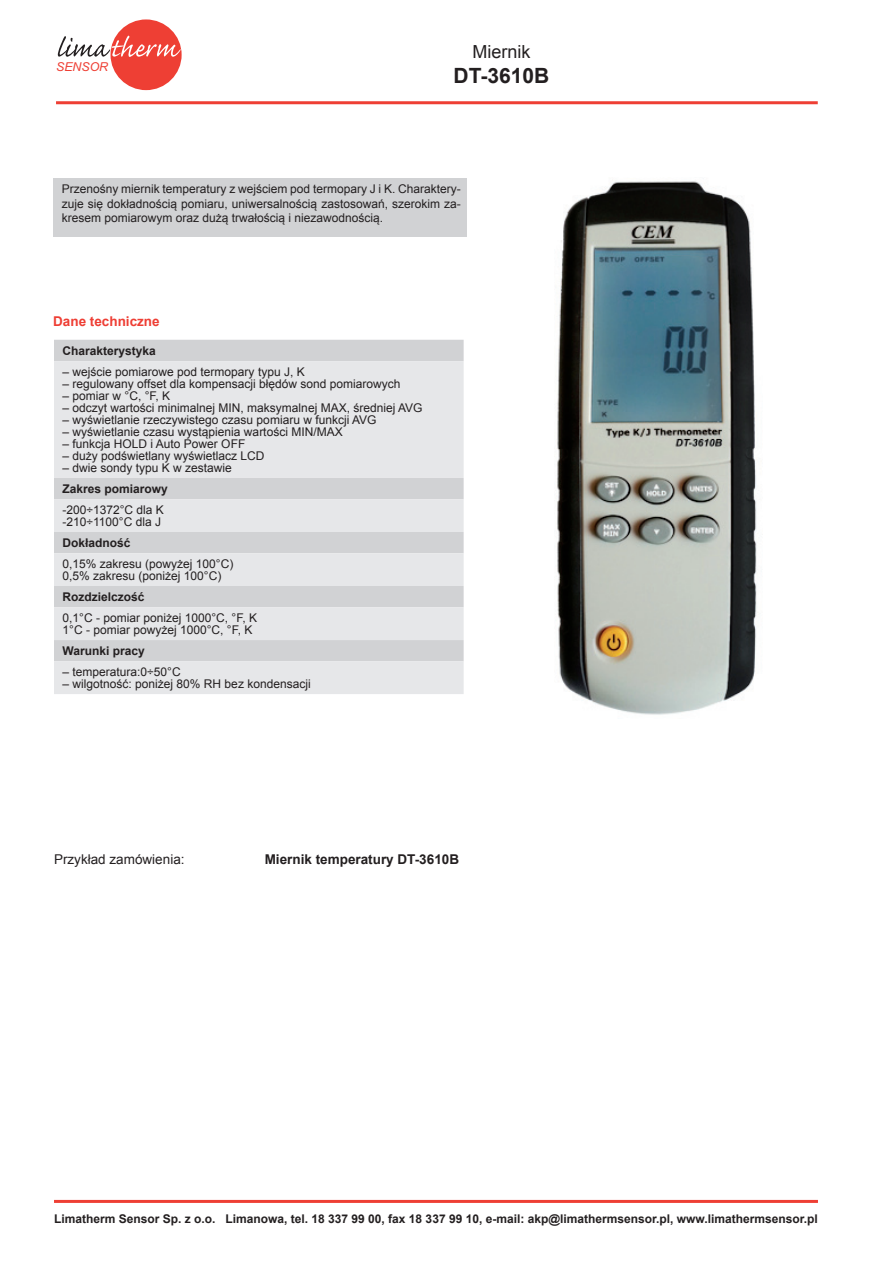
<style>
.page{position:relative;width:872px;height:1268px;background:#fff}
.page>*{position:absolute;margin:0;border:0;box-sizing:border-box;transform-origin:0 0}
.t1{font:700 21px "Arial";color:#231f20}
.t2{font:18px "Arial";color:#231f20}
.t3{font:700 13.5px "Arial";color:#231f20}
.t4{font:13.5px "Arial";color:#231f20}
.t5{font:700 13.5px "Arial";color:#ee3e34}
.t6{font:italic 12.3px "Arial";color:#ee3f34}
.t7{font:12px/12px "Arial";color:#231f20}
.t8{font:700 12px "Arial";color:#231f20}
</style>
<div class="page">
<hr style="left:54px;top:1199px;width:764px;height:3px;background:#ee3f34">
<div style="left:110px;top:19px;width:72px;height:71px;background:#ee3f34;border-radius:50%"></div>
<svg style="left:58px;top:36px;width:123px;height:21px"></svg>
<hr style="left:56px;top:101px;width:761px;height:3px;background:#ee3f34">
<div style="left:53px;top:178px;width:414px;height:59px;background:#d1d2d4"></div>
<div style="left:54px;top:340px;width:409px;height:21px;background:#d1d2d4"></div>
<svg style="left:54px;top:361px;width:409px;height:333px;background:#e0e1e3"></svg>
<img style="left:557px;top:181px;width:201px;height:534px">
<p class="t6" style="left:56px;top:58px;width:54px">SENSOR</p>
<h2 class="t2" style="left:472px;top:40px;width:59px">Miernik</h2>
<h1 class="t1" style="left:453px;top:62px;width:97px">DT-3610B</h1>
<p class="t7" style="left:62px;top:182px;width:401px;line-height:14.4px;text-align:justify">Przenośny miernik temperatury z wejściem pod termopary J i K. Charaktery&shy;zuje się dokładnością pomiaru, uniwersalnością zastosowań, szerokim za&shy;kresem pomiarowym oraz dużą trwałością i niezawodnością.</p>
<p class="t5" style="left:53px;top:312px;width:108px">Dane techniczne</p>
<p class="t8" style="left:63px;top:342px;width:95px">Charakterystyka</p>
<p class="t7" style="left:63px;top:366px;width:244px">– wejście pomiarowe pod termopary typu J, K</p>
<p class="t7" style="left:63px;top:378px;width:339px">– regulowany offset dla kompensacji błędów sond pomiarowych</p>
<p class="t7" style="left:63px;top:390px;width:109px">– pomiar w °C, °F, K</p>
<p class="t7" style="left:63px;top:402px;width:361px">– odczyt wartości minimalnej MIN, maksymalnej MAX, średniej AVG</p>
<p class="t7" style="left:63px;top:414px;width:315px">– wyświetlanie rzeczywistego czasu pomiaru w funkcji AVG</p>
<p class="t7" style="left:63px;top:426px;width:282px">– wyświetlanie czasu wystąpienia wartości MIN/MAX</p>
<p class="t7" style="left:63px;top:438px;width:184px">– funkcja HOLD i Auto Power OFF</p>
<p class="t7" style="left:63px;top:450px;width:204px">– duży podświetlany wyświetlacz LCD</p>
<p class="t7" style="left:63px;top:462px;width:171px">– dwie sondy typu K w zestawie</p>
<p class="t8" style="left:63px;top:480px;width:107px">Zakres pomiarowy</p>
<p class="t7" style="left:63px;top:504px;width:103px">-200÷1372°C dla K -210÷1100°C dla J</p>
<p class="t8" style="left:63px;top:534px;width:70px">Dokładność</p>
<p class="t7" style="left:63px;top:558px;width:172px">0,15% zakresu (powyżej 100°C)<br>0,5% zakresu (poniżej 100°C)</p>
<p class="t8" style="left:63px;top:588px;width:84px">Rozdzielczość</p>
<p class="t7" style="left:63px;top:612px;width:196px">0,1°C - pomiar poniżej 1000°C, °F, K<br>1°C - pomiar powyżej 1000°C, °F, K</p>
<p class="t8" style="left:63px;top:642px;width:84px">Warunki pracy</p>
<p class="t7" style="left:63px;top:666px;width:120px">– temperatura:0÷50°C</p>
<p class="t7" style="left:63px;top:678px;width:250px">– wilgotność: poniżej 80% RH bez kondensacji</p>
<p class="t4" style="left:54px;top:850px;width:132px">Przykład zamówienia:</p>
<p class="t3" style="left:265px;top:850px;width:196px">Miernik temperatury DT-3610B</p>
<p class="t8" style="left:54px;top:1209px;width:765px">Limatherm Sensor Sp. z o.o. Limanowa, tel. 18 337 99 00, fax 18 337 99 10, e-mail: akp@limathermsensor.pl, www.limathermsensor.pl</p>
</div>
